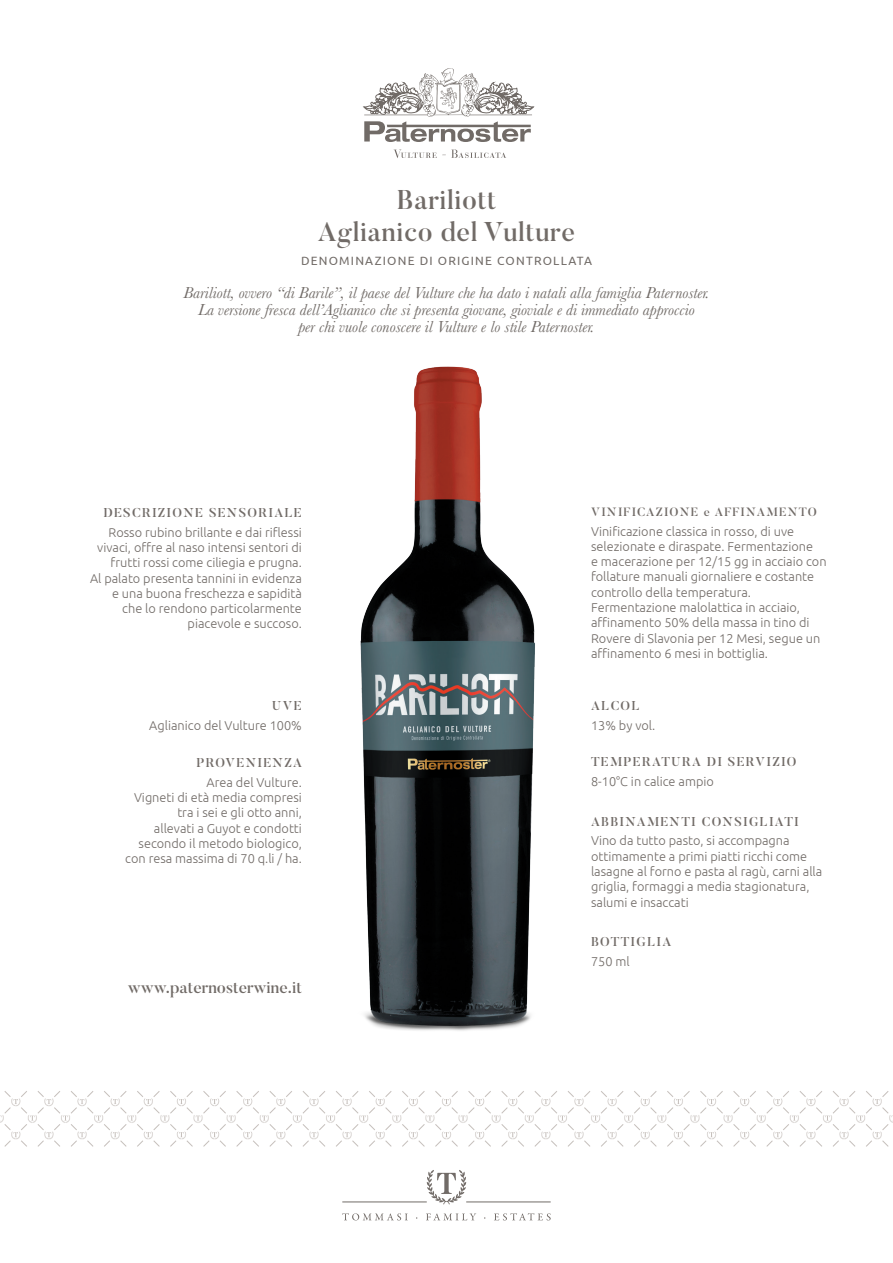
<style>
.page{position:relative;width:893px;height:1263px;background:#fff}
.page>*{position:absolute;margin:0;border:0;box-sizing:border-box;transform-origin:0 0}
.t1{font:500 27px/32.4px "Butler";letter-spacing:.02em;color:#716b67;text-align:center}
.t2{font:italic 16.5px/16.5px "Baskerville";color:#716b67;text-align:center}
.t3{font:500 16.5px "Butler";color:#716b67}
.t4{font:300 12.75px/15.3px "Ubuntu";color:#716b67;text-align:right}
.t5{font:500 12.75px "Butler";letter-spacing:.1em;color:#716b67}
.t6{font:12px "Ubuntu";letter-spacing:.1em;color:#716b67}
.t7{font:500 12px "Butler";letter-spacing:.1em;color:#716b67}
</style>
<div class="page">
<img style="left:360px;top:366px;width:175px;height:665px">
<svg style="left:427px;top:1170px;width:39px;height:34px"></svg>
<hr style="left:342px;top:1202px;width:85px;height:1px;background:#716b67">
<hr style="left:466px;top:1202px;width:85px;height:1px;background:#716b67">
<svg style="left:342px;top:1213px;width:209px;height:7px"></svg>
<svg style="left:394px;top:150px;width:112px;height:8px"></svg>
<svg style="left:364px;top:68px;width:170px;height:74px"></svg>
<svg style="left:0;top:1091px;width:893px;height:56px"></svg>
<h1 class="t1" style="left:318px;top:184px;width:259px">Bariliott<br>Aglianico del Vulture</h1>
<p class="t6" style="left:301px;top:254px;width:292px">DENOMINAZIONE DI ORIGINE CONTROLLATA</p>
<p class="t2" style="left:183px;top:285px;width:528px">Bariliott, ovvero “di Barile”, il paese del Vulture che ha dato i natali alla famiglia Paternoster.<br>La versione fresca dell’Aglianico che si presenta giovane, gioviale e di immediato approccio<br>per chi vuole conoscere il Vulture e lo stile Paternoster.</p>
<p class="t5" style="left:103px;top:505px;width:200px">DESCRIZIONE SENSORIALE</p>
<p class="t4" style="left:90px;top:524px;width:213px">Rosso rubino brillante e dai riflessi vivaci, offre al naso intensi sentori di frutti rossi come ciliegia e prugna.<br>Al palato presenta tannini in evidenza e una buona freschezza e sapidità che lo rendono particolarmente piacevole e succoso.</p>
<p class="t5" style="left:272px;top:698px;width:31px">UVE</p>
<p class="t4" style="left:149px;top:718px;width:154px">Aglianico del Vulture 100%</p>
<p class="t5" style="left:196px;top:754px;width:107px">PROVENIENZA</p>
<p class="t4" style="left:125px;top:774px;width:178px">Area del Vulture.<br>Vigneti di età media compresi tra i sei e gli otto anni,<br>allevati a Guyot e condotti secondo il metodo biologico, con resa massima di 70 q.li / ha.</p>
<p class="t3" style="left:128px;top:976px;width:176px">www.paternosterwine.it</p>
<p class="t7" style="left:591px;top:504px;width:227px">VINIFICAZIONE e AFFINAMENTO</p>
<p class="t4" style="left:591px;top:523px;width:237px;text-align:left">Vinificazione classica in rosso, di uve selezionate e diraspate. Fermentazione<br>e macerazione per 12/15 gg in acciaio con follature manuali giornaliere e costante controllo della temperatura.<br>Fermentazione malolattica in acciaio, affinamento 50% della massa in tino di Rovere di Slavonia per 12 Mesi, segue un affinamento 6 mesi in bottiglia.</p>
<p class="t5" style="left:591px;top:697px;width:50px">ALCOL</p>
<p class="t4" style="left:591px;top:717px;width:66px">13% by vol.</p>
<p class="t5" style="left:591px;top:754px;width:207px">TEMPERATURA DI SERVIZIO</p>
<p class="t4" style="left:591px;top:774px;width:124px">8-10°C in calice ampio</p>
<p class="t5" style="left:591px;top:813px;width:209px">ABBINAMENTI CONSIGLIATI</p>
<p class="t4" style="left:591px;top:833px;width:233px;text-align:left">Vino da tutto pasto, si accompagna ottimamente a primi piatti ricchi come lasagne al forno e pasta al ragù, carni alla griglia, formaggi a media stagionatura, salumi e insaccati</p>
<p class="t5" style="left:591px;top:933px;width:82px">BOTTIGLIA</p>
<p class="t4" style="left:591px;top:953px;width:40px">750 ml</p>
</div>
